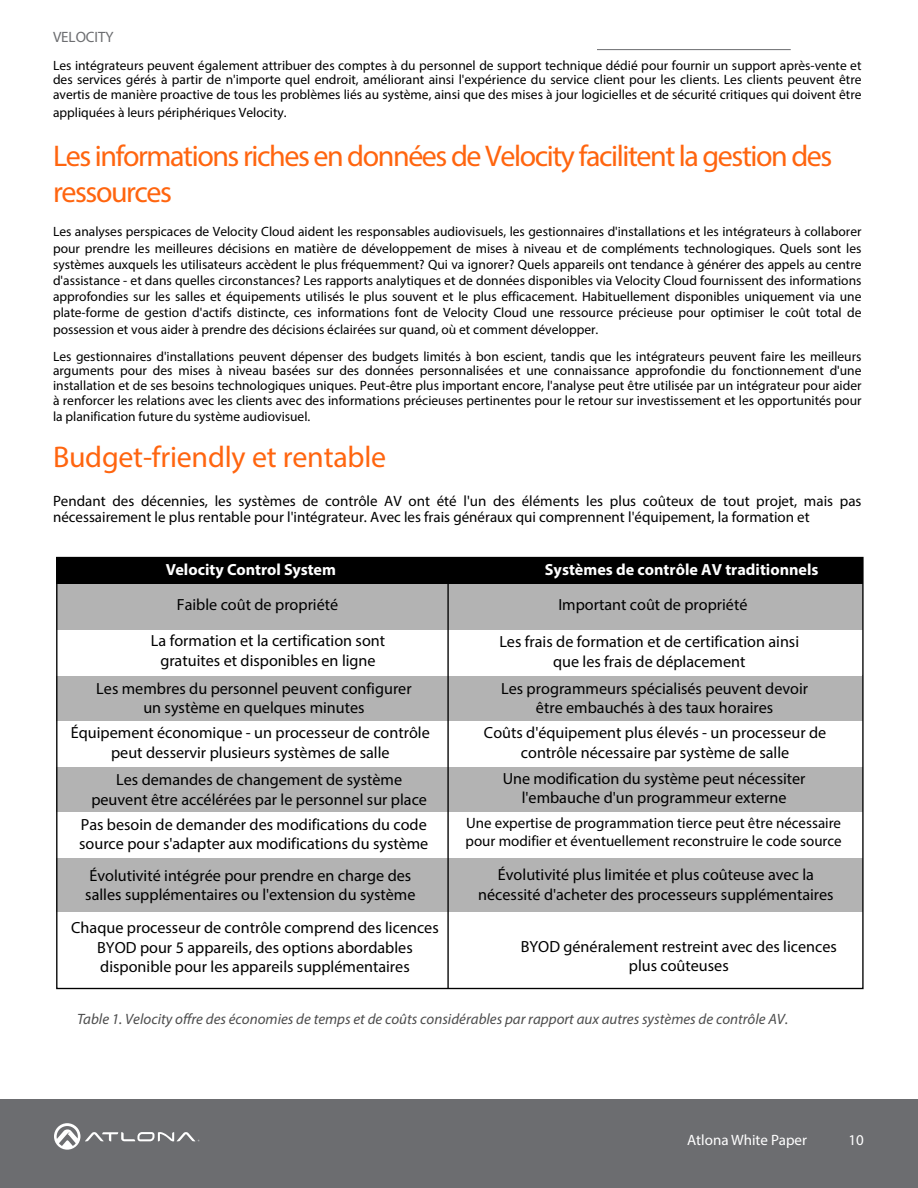
<style>
.page{position:relative;width:918px;height:1188px;background:#fff}
.page>*{position:absolute;margin:0;border:0;box-sizing:border-box;transform-origin:0 0}
.t1{font:30px/36px "Myriad Pro";letter-spacing:-.045em;color:#ff650f}
.t2{font:30px "Myriad Pro";letter-spacing:-.01em;color:#ff650f}
.t3{font:16.2px/19.4px "Myriad Pro";color:#000;text-align:center}
.t4{font:700 16.2px "Myriad Pro";color:#fff}
.t5{font:15px/16.4px "Myriad Pro";color:#000}
.t6{font:italic 15px "Myriad Pro";color:#4d4d4d}
.t7{font:15px "Myriad Pro";color:#fff}
.t8{font:15px "Myriad Pro";letter-spacing:-.005em;color:#6c6d70}
.t9{font:13.5px/16.2px "Myriad Pro";color:#000;text-align:justify}
</style>
<div class="page">
<div style="left:0;top:1100px;width:918px;height:88px;background:#6c6d70"></div>
<svg style="left:54px;top:1123px;width:145px;height:27px"></svg>
<hr style="left:597px;top:50px;width:194px;height:1px;background:#6c6d70">
<div style="left:56px;top:766px;width:807px;height:46px;background:#b3b3b3"></div>
<div style="left:56px;top:858px;width:807px;height:54px;background:#b3b3b3"></div>
<div style="left:56px;top:675px;width:807px;height:46px;background:#b3b3b3"></div>
<div style="left:55px;top:630px;width:806px;height:46px;background:#fff"></div>
<div style="left:56px;top:584px;width:807px;height:46px;background:#b3b3b3"></div>
<div style="left:56px;top:558px;width:807px;height:26px;background:#000"></div>
<hr style="left:447px;top:559px;width:2px;height:430px;background:#000">
<p class="t8" style="left:53px;top:28px;width:62px">VELOCITY</p>
<p class="t9" style="left:53px;top:57px;width:810px;line-height:14.7px">Les intégrateurs peuvent également attribuer des comptes à du personnel de support technique dédié pour fournir un support après-vente et des services gérés à partir de n'importe quel endroit, améliorant ainsi l'expérience du service client pour les clients. Les clients peuvent être avertis de manière proactive de tous les problèmes liés au système, ainsi que des mises à jour logicielles et de sécurité critiques qui doivent être</p>
<p class="t9" style="left:53px;top:104px;width:235px">appliquées à leurs périphériques Velocity.</p>
<p class="t1" style="left:53px;top:138px;width:781px">Les informations riches en données de Velocity facilitent la gestion des ressources</p>
<p class="t9" style="left:53px;top:224px;width:810px">Les analyses perspicaces de Velocity Cloud aident les responsables audiovisuels, les gestionnaires d'installations et les intégrateurs à collaborer pour prendre les meilleures décisions en matière de développement de mises à niveau et de compléments technologiques. Quels sont les systèmes auxquels les utilisateurs accèdent le plus fréquemment? Qui va ignorer? Quels appareils ont tendance à générer des appels au centre d'assistance - et dans quelles circonstances? Les rapports analytiques et de données disponibles via Velocity Cloud fournissent des informations approfondies sur les salles et équipements utilisés le plus souvent et le plus efficacement. Habituellement disponibles uniquement via une plate-forme de gestion d'actifs distincte, ces informations font de Velocity Cloud une ressource précieuse pour optimiser le coût total de possession et vous aider à prendre des décisions éclairées sur quand, où et comment développer.</p>
<p class="t9" style="left:53px;top:348px;width:810px;line-height:15px">Les gestionnaires d'installations peuvent dépenser des budgets limités à bon escient, tandis que les intégrateurs peuvent faire les meilleurs arguments pour des mises à niveau basées sur des données personnalisées et une connaissance approfondie du fonctionnement d'une installation et de ses besoins technologiques uniques. Peut-être plus important encore, l'analyse peut être utilisée par un intégrateur pour aider à renforcer les relations avec les clients avec des informations précieuses pertinentes pour le retour sur investissement et les opportunités pour la planification future du système audiovisuel.</p>
<p class="t2" style="left:53px;top:439px;width:335px">Budget-friendly et rentable</p>
<p class="t5" style="left:53px;top:492px;width:810px">Pendant des décennies, les systèmes de contrôle AV ont été l'un des éléments les plus coûteux de tout projet, mais pas nécessairement le plus rentable pour l'intégrateur. Avec les frais généraux qui comprennent l'équipement, la formation et</p>
<p class="t4" style="left:166px;top:559px;width:172px">Velocity Control System</p>
<p class="t4" style="left:545px;top:559px;width:275px">Systèmes de contrôle AV traditionnels</p>
<p class="t3" style="left:177px;top:594px;width:163px">Faible coût de propriété</p>
<p class="t3" style="left:151px;top:631px;width:236px">La formation et la certification sont gratuites et disponibles en ligne</p>
<p class="t3" style="left:96px;top:679px;width:317px;line-height:18.8px">Les membres du personnel peuvent configurer un système en quelques minutes</p>
<p class="t3" style="left:71px;top:723px;width:360px">Équipement économique - un processeur de contrôle peut desservir plusieurs systèmes de salle</p>
<p class="t3" style="left:91px;top:770px;width:337px">Les demandes de changement de système peuvent être accélérées par le personnel sur place</p>
<p class="t3" style="left:558px;top:595px;width:191px">Important coût de propriété</p>
<p class="t3" style="left:499px;top:632px;width:301px">Les frais de formation et de certification ainsi que les frais de déplacement</p>
<p class="t3" style="left:501px;top:678px;width:309px">Les programmeurs spécialisés peuvent devoir être embauchés à des taux horaires</p>
<p class="t3" style="left:484px;top:723px;width:344px">Coûts d'équipement plus élevés - un processeur de contrôle nécessaire par système de salle</p>
<p class="t3" style="left:503px;top:769px;width:304px">Une modification du système peut nécessiter l'embauche d'un programmeur externe</p>
<p class="t3" style="left:79px;top:814px;width:351px;text-align:left">Pas besoin de demander des modifications du code source pour s'adapter aux modifications du système</p>
<p class="t5" style="left:466px;top:814px;width:378px;line-height:18px">Une expertise de programmation tierce peut être nécessaire pour modifier et éventuellement reconstruire le code source</p>
<p class="t3" style="left:85px;top:865px;width:332px;text-align:left">Évolutivité intégrée pour prendre en charge des salles supplémentaires ou l'extension du système</p>
<p class="t3" style="left:71px;top:918px;width:369px">Chaque processeur de contrôle comprend des licences<br>BYOD pour 5 appareils, des options abordables disponible pour les appareils supplémentaires</p>
<p class="t3" style="left:478px;top:865px;width:357px">Évolutivité plus limitée et plus coûteuse avec la nécessité d'acheter des processeurs supplémentaires</p>
<p class="t3" style="left:521px;top:936px;width:318px">BYOD généralement restreint avec des licences plus coûteuses</p>
<p class="t6" style="left:77px;top:1009px;width:712px">Table 1. Velocity offre des économies de temps et de coûts considérables par rapport aux autres systèmes de contrôle AV.</p>
<p class="t7" style="left:687px;top:1131px;width:121px">Atlona White Paper</p>
<p class="t7" style="left:849px;top:1131px;width:17px">10</p>
</div>
